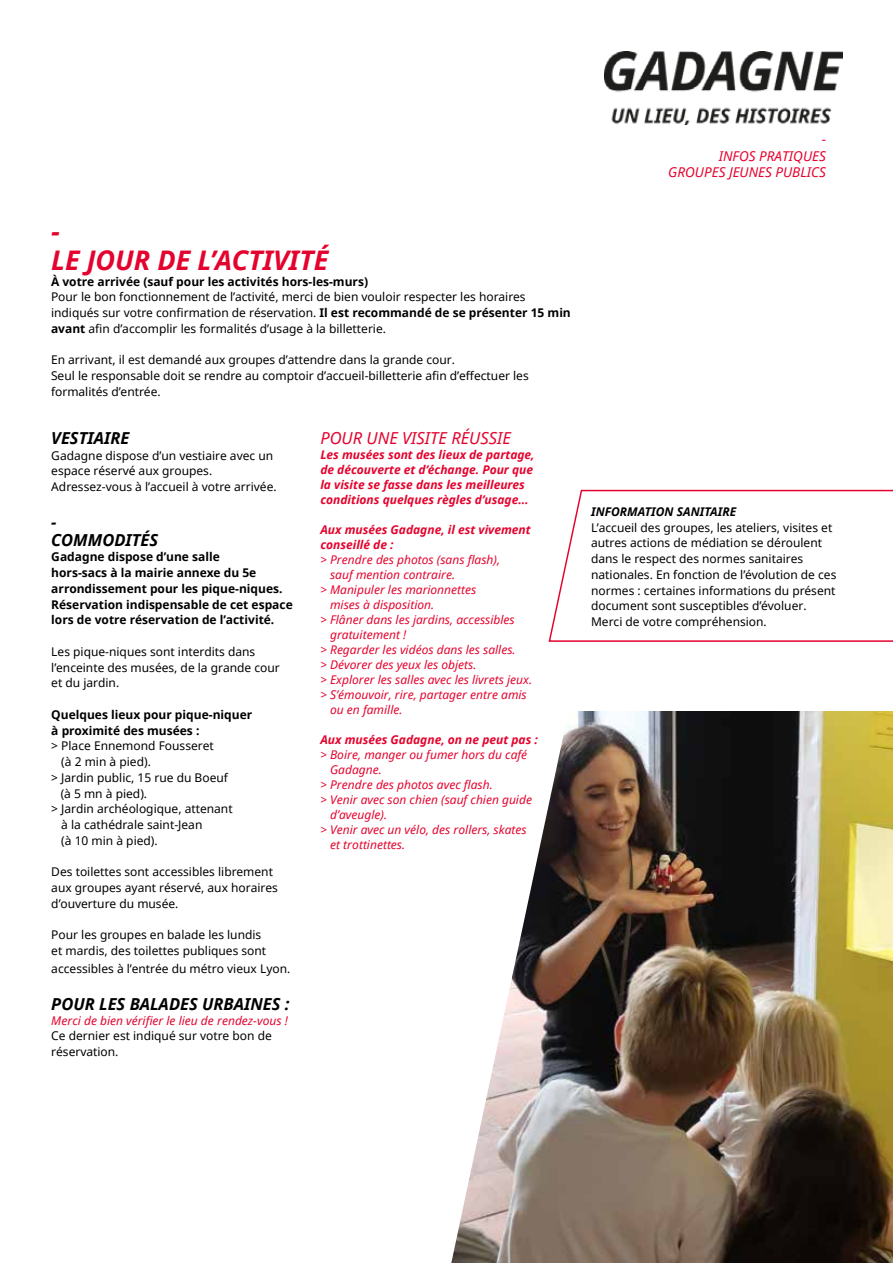
<style>
.page{position:relative;width:893px;height:1263px;background:#fff}
.page>*{position:absolute;margin:0;border:0;box-sizing:border-box;transform-origin:0 0}
.t1{font:italic 700 27px/28.3px "Noto Sans";color:#e4032e}
.t2{font:italic 700 16.5px/18.1px "Noto Sans";color:#000}
.t3{font:italic 16.5px "Noto Sans";color:#e4032e}
.t4{font:italic 13.5px/16.8px "Noto Sans";color:#e4032e;text-align:right}
.t5{font:12px/15.8px "Noto Sans";color:#000}
.t6{font:italic 12px "Noto Sans";color:#e4032e}
.t7{font:700 12px/15.8px "Noto Sans";color:#000}
.t8{font:italic 700 12px/15px "Noto Sans";color:#e4032e}
.t9{font:italic 700 12px "Noto Sans";color:#000}
.s1{font-weight:700}
</style>
<div class="page">
<img style="left:585px;top:711px;width:308px;height:552px">
<svg style="left:451px;top:711px;width:134px;height:552px"></svg>
<svg style="left:548px;top:489px;width:345px;height:153px"></svg>
<img style="left:604px;top:51px;width:239px;height:73px">
<p class="t4" style="left:668px;top:130px;width:159px">-<br>INFOS PRATIQUES<br>GROUPES JEUNES PUBLICS</p>
<h1 class="t1" style="left:51px;top:217px;width:279px">-<br>LE JOUR DE L’ACTIVITÉ</h1>
<p class="t7" style="left:51px;top:273px;width:319px">À votre arrivée (sauf pour les activités hors-les-murs)</p>
<p class="t5" style="left:51px;top:289px;width:521px">Pour le bon fonctionnement de l’activité, merci de bien vouloir respecter les horaires indiqués sur votre confirmation de réservation. <span class="s1">Il est recommandé de se présenter 15 min avant</span> afin d’accomplir les formalités d’usage à la billetterie.</p>
<p class="t5" style="left:51px;top:352px;width:479px">En arrivant, il est demandé aux groupes d’attendre dans la grande cour.<br>Seul le responsable doit se rendre au comptoir d’accueil-billetterie afin d’effectuer les formalités d’entrée.</p>
<h2 class="t2" style="left:51px;top:428px;width:80px">VESTIAIRE</h2>
<p class="t5" style="left:51px;top:447px;width:227px">Gadagne dispose d’un vestiaire avec un espace réservé aux groupes.<br>Adressez-vous à l’accueil à votre arrivée.</p>
<h2 class="t2" style="left:51px;top:512px;width:109px">-<br>COMMODITÉS</h2>
<p class="t7" style="left:51px;top:549px;width:243px">Gadagne dispose d’une salle<br>hors-sacs à la mairie annexe du 5e arrondissement pour les pique-niques.<br>Réservation indispensable de cet espace lors de votre réservation de l’activité.</p>
<p class="t5" style="left:51px;top:643px;width:230px">Les pique-niques sont interdits dans l’enceinte des musées, de la grande cour et du jardin.</p>
<p class="t7" style="left:51px;top:706px;width:202px">Quelques lieux pour pique-niquer à proximité des musées :</p>
<p class="t5" style="left:51px;top:738px;width:164px">&gt; Place Ennemond Fousseret</p>
<p class="t5" style="left:61px;top:754px;width:91px">(à 2 min à pied).</p>
<p class="t5" style="left:51px;top:769px;width:178px">&gt; Jardin public, 15 rue du Boeuf</p>
<p class="t5" style="left:61px;top:785px;width:88px">(à 5 mn à pied).</p>
<p class="t5" style="left:51px;top:801px;width:183px">&gt; Jardin archéologique, attenant</p>
<p class="t5" style="left:61px;top:816px;width:143px">à la cathédrale saint-Jean</p>
<p class="t5" style="left:61px;top:832px;width:98px">(à 10 min à pied).</p>
<p class="t5" style="left:51px;top:864px;width:228px">Des toilettes sont accessibles librement aux groupes ayant réservé, aux horaires d’ouverture du musée.</p>
<p class="t5" style="left:51px;top:927px;width:216px">Pour les groupes en balade les lundis et mardis, des toilettes publiques sont</p>
<p class="t5" style="left:51px;top:961px;width:241px">accessibles à l’entrée du métro vieux Lyon.</p>
<h2 class="t2" style="left:51px;top:994px;width:240px">POUR LES BALADES URBAINES :</h2>
<p class="t6" style="left:51px;top:1012px;width:238px">Merci de bien vérifier le lieu de rendez-vous !</p>
<p class="t5" style="left:51px;top:1028px;width:222px">Ce dernier est indiqué sur votre bon de réservation.</p>
<h2 class="t3" style="left:320px;top:426px;width:192px">POUR UNE VISITE RÉUSSIE</h2>
<p class="t8" style="left:320px;top:447px;width:216px">Les musées sont des lieux de partage, de découverte et d’échange. Pour que la visite se fasse dans les meilleures conditions quelques règles d’usage...</p>
<p class="t8" style="left:320px;top:522px;width:212px">Aux musées Gadagne, il est vivement conseillé de :</p>
<p class="t6" style="left:320px;top:551px;width:181px">&gt; Prendre des photos (sans flash),</p>
<p class="t6" style="left:330px;top:566px;width:127px">sauf mention contraire.</p>
<p class="t6" style="left:320px;top:581px;width:157px">&gt; Manipuler les marionnettes</p>
<p class="t6" style="left:330px;top:596px;width:106px">mises à disposition.</p>
<p class="t6" style="left:320px;top:611px;width:196px">&gt; Flâner dans les jardins, accessibles</p>
<p class="t6" style="left:330px;top:626px;width:78px">gratuitement !</p>
<p class="t6" style="left:320px;top:641px;width:197px">&gt; Regarder les vidéos dans les salles.</p>
<p class="t6" style="left:320px;top:656px;width:158px">&gt; Dévorer des yeux les objets.</p>
<p class="t6" style="left:320px;top:671px;width:213px">&gt; Explorer les salles avec les livrets jeux.</p>
<p class="t6" style="left:320px;top:686px;width:208px">&gt; S’émouvoir, rire, partager entre amis</p>
<p class="t6" style="left:330px;top:701px;width:74px">ou en famille.</p>
<p class="t8" style="left:320px;top:732px;width:219px">Aux musées Gadagne, on ne peut pas :</p>
<p class="t6" style="left:320px;top:746px;width:208px">&gt; Boire, manger ou fumer hors du café</p>
<p class="t6" style="left:330px;top:761px;width:53px">Gadagne.</p>
<p class="t6" style="left:320px;top:776px;width:174px">&gt; Prendre des photos avec flash.</p>
<p class="t6" style="left:320px;top:791px;width:213px">&gt; Venir avec son chien (sauf chien guide</p>
<p class="t6" style="left:330px;top:806px;width:58px">d’aveugle).</p>
<p class="t6" style="left:320px;top:821px;width:208px">&gt; Venir avec un vélo, des rollers, skates</p>
<p class="t6" style="left:330px;top:836px;width:77px">et trottinettes.</p>
<p class="t9" style="left:591px;top:503px;width:147px">INFORMATION SANITAIRE</p>
<p class="t5" style="left:591px;top:519px;width:247px">L’accueil des groupes, les ateliers, visites et autres actions de médiation se déroulent dans le respect des normes sanitaires nationales. En fonction de l’évolution de ces normes : certaines informations du présent document sont susceptibles d’évoluer.<br>Merci de votre compréhension.</p>
</div>
